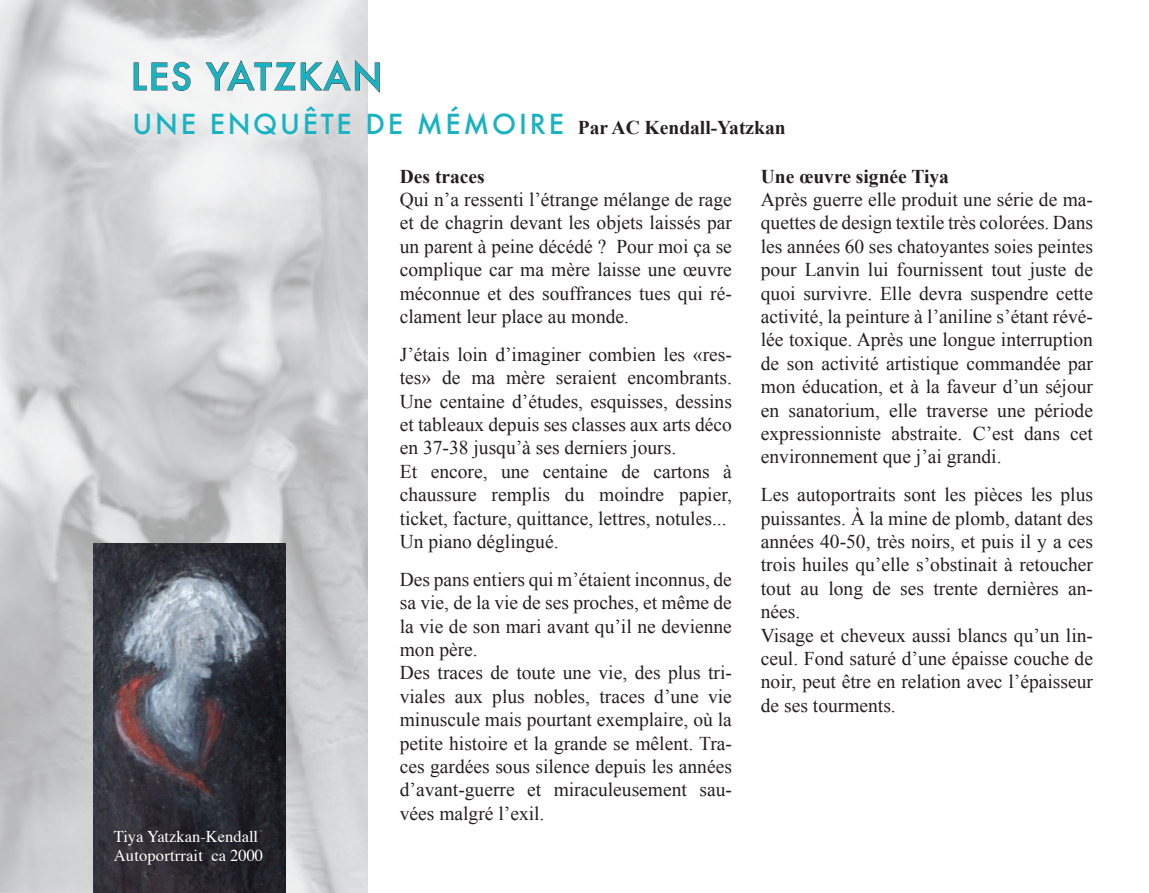
<style>
.page{position:relative;width:1149px;height:893px;background:#fff}
.page>*{position:absolute;margin:0;border:0;box-sizing:border-box;transform-origin:0 0}
.t1{font:500 36px "Futura";letter-spacing:.05em;color:#17b3c2}
.t2{font:19.5px/23.4px "Times New Roman";color:#231f20}
.t3{font:700 19.5px "Times New Roman";color:#231f20}
.t4{font:16.5px/19.8px "Times";color:#fff}
.s1{font-family:"Futura";font-weight:500;font-size:27px;color:#17b3c2}
</style>
<div class="page">
<img style="left:0;top:0;width:367px;height:893px">
<img style="left:93px;top:544px;width:192px;height:349px">
<svg style="left:133px;top:62px;width:58px;height:29px"></svg>
<svg style="left:205px;top:59px;width:175px;height:35px"></svg>
<h1 class="t1" style="left:131px;top:52px;width:253px">LES YATZKAN</h1>
<p class="t3" style="left:133px;top:114px;width:654px"><span class="s1">UNE ENQUÊTE DE MÉMOIRE</span> Par AC Kendall-Yatzkan</p>
<p class="t4" style="left:114px;top:825px;width:151px">Tiya Yatzkan-Kendall<br>Autoportrrait ca 2000</p>
<p class="t3" style="left:399px;top:163px;width:87px">Des traces</p>
<p class="t2" style="left:399px;top:187px;width:333px;text-align:justify">Qui n’a ressenti l’étrange mélange de rage et de chagrin devant les objets laissés par un parent à peine décédé ? Pour moi ça se complique car ma mère laisse une œuvre méconnue et des souffrances tues qui ré&shy;clament leur place au monde.</p>
<p class="t2" style="left:399px;top:342px;width:333px">J’étais loin d’imaginer combien les «res&shy;tes» de ma mère seraient encombrants.<br>Une centaine d’études, esquisses, dessins et tableaux depuis ses classes aux arts déco en 37-38 jusqu’à ses derniers jours.<br>Et encore, une centaine de cartons à chaussure remplis du moindre papier, ticket, facture, quittance, lettres, notules...<br>Un piano déglingué.</p>
<p class="t2" style="left:399px;top:567px;width:333px">Des pans entiers qui m’étaient inconnus, de sa vie, de la vie de ses proches, et même de la vie de son mari avant qu’il ne devienne mon père.<br>Des traces de toute une vie, des plus tri&shy;viales aux plus nobles, traces d’une vie minuscule mais pourtant exemplaire, où la petite histoire et la grande se mêlent. Tra&shy;ces gardées sous silence depuis les années d’avant-guerre et miraculeusement sau&shy;vées malgré l’exil.</p>
<p class="t3" style="left:760px;top:163px;width:189px">Une œuvre signée Tiya</p>
<p class="t2" style="left:760px;top:187px;width:333px;text-align:justify">Après guerre elle produit une série de ma&shy;quettes de design textile très colorées. Dans les années 60 ses chatoyantes soies peintes pour Lanvin lui fournissent tout juste de quoi survivre. Elle devra suspendre cette activité, la peinture à l’aniline s’étant révé&shy;lée toxique. Après une longue interruption de son activité artistique commandée par mon éducation, et à la faveur d’un séjour en sanatorium, elle traverse une période expressionniste abstraite. C’est dans cet environnement que j’ai grandi.</p>
<p class="t2" style="left:760px;top:483px;width:333px">Les autoportraits sont les pièces les plus puissantes. À la mine de plomb, datant des années 40-50, très noirs, et puis il y a ces trois huiles qu’elle s’obstinait à retoucher tout au long de ses trente dernières an&shy;nées.<br>Visage et cheveux aussi blancs qu’un lin&shy;ceul. Fond saturé d’une épaisse couche de noir, peut être en relation avec l’épaisseur de ses tourments.</p>
</div>
